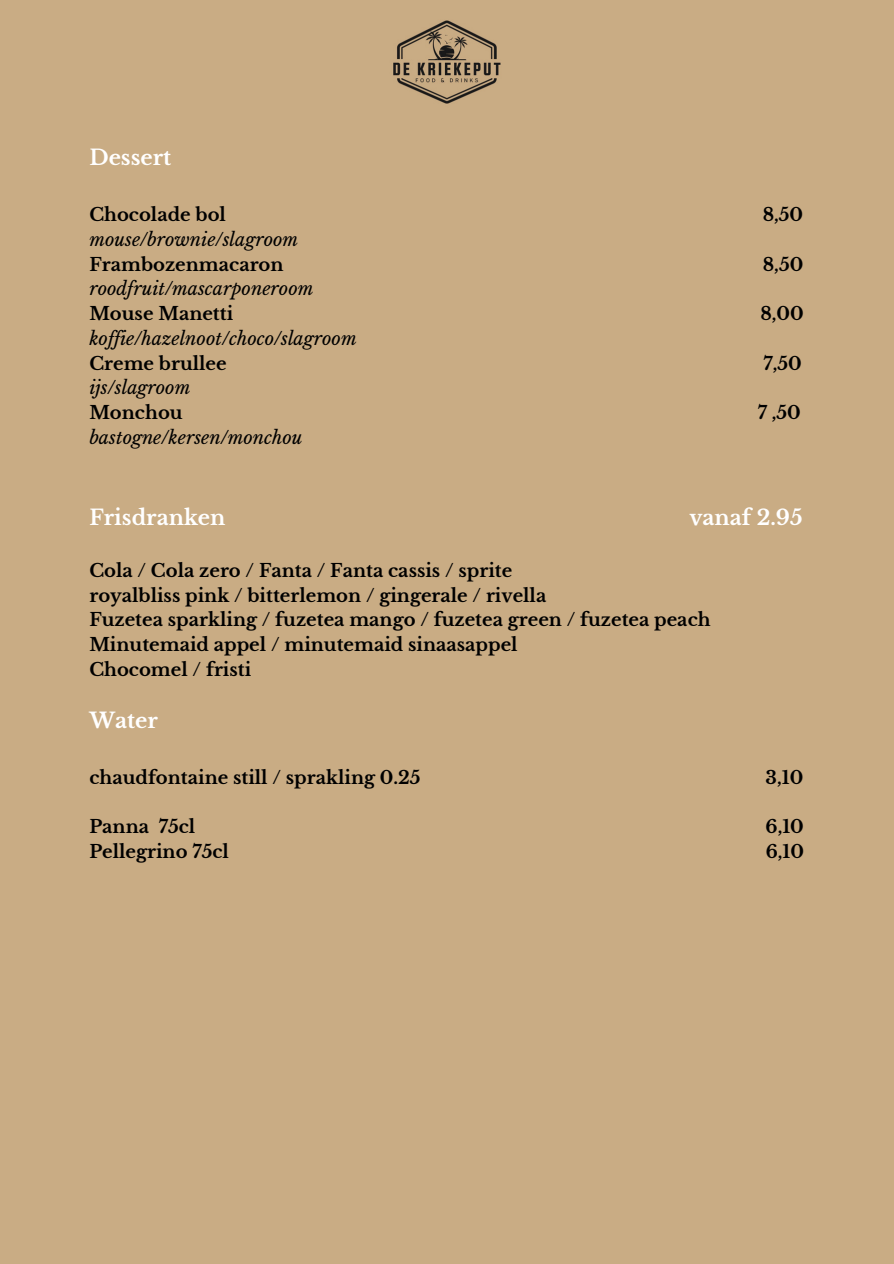
<style>
.page{position:relative;width:894px;height:1264px;background:#fff}
.page>*{position:absolute;margin:0;border:0;box-sizing:border-box;transform-origin:0 0}
.t1{font:700 21px "Libre Baskerville";color:#fff}
.t2{font:700 18px/24.8px "Libre Baskerville";color:#000}
.t3{font:italic 18px "Libre Baskerville";color:#000}
</style>
<div class="page">
<div style="left:0;top:0;width:893px;height:1263px;background:#c9ac84"></div>
<img style="left:393px;top:20px;width:108px;height:84px">
<h1 class="t1" style="left:89px;top:144px;width:83px">Dessert</h1>
<p class="t2" style="left:89px;top:202px;width:138px">Chocolade bol</p>
<p class="t2" style="left:762px;top:202px;width:42px">8,50</p>
<p class="t3" style="left:89px;top:228px;width:210px">mouse/brownie/slagroom</p>
<p class="t2" style="left:89px;top:252px;width:196px">Frambozenmacaron</p>
<p class="t2" style="left:762px;top:252px;width:42px">8,50</p>
<p class="t3" style="left:89px;top:278px;width:225px">roodfruit/mascarponeroom</p>
<p class="t2" style="left:89px;top:301px;width:145px">Mouse Manetti</p>
<p class="t2" style="left:760px;top:301px;width:45px">8,00</p>
<p class="t3" style="left:89px;top:327px;width:269px">kof ie/hazelnoot/choco/slagroom</p>
<p class="t2" style="left:89px;top:351px;width:139px">Creme brullee</p>
<p class="t2" style="left:763px;top:351px;width:40px">7,50</p>
<p class="t3" style="left:89px;top:377px;width:102px">ijs/slagroom</p>
<p class="t2" style="left:89px;top:400px;width:95px">Monchou</p>
<p class="t2" style="left:757px;top:400px;width:45px">7 ,50</p>
<p class="t3" style="left:89px;top:426px;width:214px">bastogne/kersen/monchou</p>
<h1 class="t1" style="left:89px;top:504px;width:138px">Frisdranken</h1>
<h1 class="t1" style="left:689px;top:504px;width:115px">vanaf 2.95</h1>
<h2 class="t2" style="left:89px;top:558px;width:622px">Cola / Cola zero / Fanta / Fanta cassis / sprite<br>royalbliss pink / bitterlemon / gingerale / rivella<br>Fuzetea sparkling / fuzetea mango / fuzetea green / fuzetea peach Minutemaid appel / minutemaid sinaasappel<br>Chocomel / fristi</h2>
<h1 class="t1" style="left:89px;top:707px;width:70px">Water</h1>
<h2 class="t2" style="left:89px;top:765px;width:332px">chaudfontaine still / sprakling 0.25</h2>
<h2 class="t2" style="left:765px;top:765px;width:39px">3,10</h2>
<h2 class="t2" style="left:89px;top:814px;width:107px">Panna 75cl</h2>
<h2 class="t2" style="left:765px;top:814px;width:40px">6,10</h2>
<h2 class="t2" style="left:89px;top:839px;width:141px">Pellegrino 75cl</h2>
<h2 class="t2" style="left:765px;top:839px;width:40px">6,10</h2>
</div>
